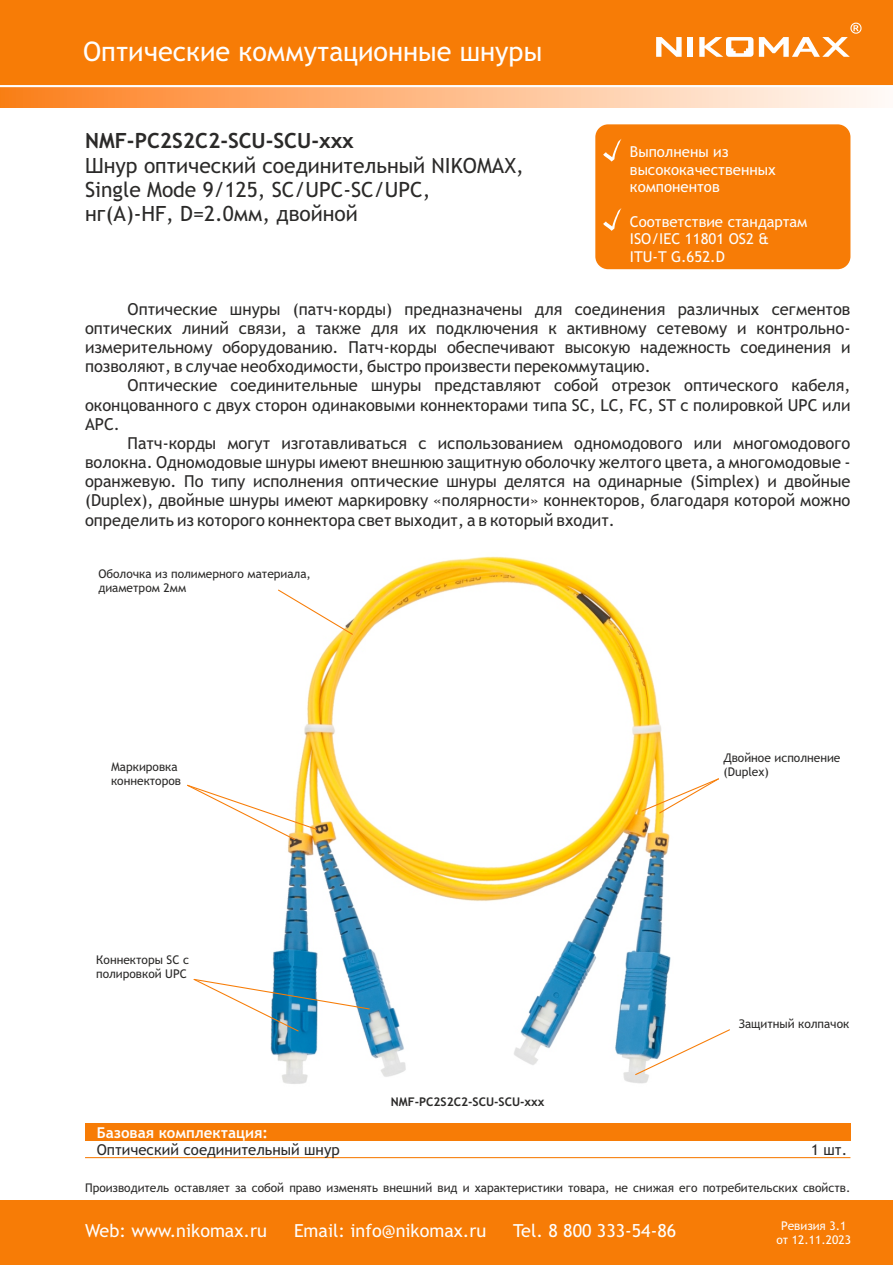
<style>
.page{position:relative;width:893px;height:1265px;background:#fff}
.page>*{position:absolute;margin:0;border:0;box-sizing:border-box;transform-origin:0 0}
.t1{font:27px "Trebuchet MS";color:#fefefe}
.t2{font:21px/24.5px "Trebuchet MS";color:#2b2a29}
.t3{font:700 21px "Trebuchet MS";color:#2b2a29}
.t4{font:18px "Trebuchet MS";color:#fefefe}
.t5{font:16.5px/19.2px "Trebuchet MS";color:#2b2a29;text-align:justify}
.t6{font:15px/17.4px "Trebuchet MS";color:#fefefe}
.t7{font:15px "Trebuchet MS";color:#2b2a29}
.t8{font:700 15px "Trebuchet MS";color:#fefefe}
.t9{font:12px/14px "Trebuchet MS";color:#2b2a29}
.t10{font:700 12px "Trebuchet MS";color:#2b2a29}
.t11{font:12px "Trebuchet MS";color:#fefefe}
</style>
<div class="page">
<img style="left:270px;top:556px;width:401px;height:528px">
<div style="left:0;top:0;width:893px;height:86px;background:#f77c06"></div>
<div style="left:0;top:86px;width:893px;height:21px;background:linear-gradient(to right,#fd7e1c,#fffaf8)"></div>
<hr style="left:0;top:85px;width:893px;height:2px;background:#fefefe">
<div style="left:595px;top:124px;width:255px;height:145px;background:#f77c06;border-radius:13px"></div>
<svg style="left:603px;top:139px;width:19px;height:23px"></svg>
<svg style="left:603px;top:208px;width:19px;height:23px"></svg>
<svg style="left:277px;top:589px;width:77px;height:47px"></svg>
<svg style="left:634px;top:1028px;width:96px;height:48px"></svg>
<div style="left:85px;top:1124px;width:765px;height:17px;background:#f77c06"></div>
<hr style="left:85px;top:1157px;width:765px;height:1px;background:#f77c06">
<svg style="left:193px;top:978px;width:177px;height:54px"></svg>
<svg style="left:640px;top:777px;width:79px;height:37px"></svg>
<svg style="left:187px;top:784px;width:131px;height:57px"></svg>
<div style="left:0;top:1200px;width:893px;height:65px;background:#f77c06"></div>
<svg style="left:699px;top:37px;width:54px;height:20px"></svg>
<svg style="left:656px;top:37px;width:26px;height:20px"></svg>
<div style="left:688px;top:37px;width:5px;height:20px;background:#fefefe"></div>
<svg style="left:759px;top:23px;width:102px;height:34px"></svg>
<h1 class="t1" style="left:83px;top:41px;width:461px">Оптические коммутационные шнуры</h1>
<p class="t3" style="left:85px;top:133px;width:270px">NMF-PC2S2C2-SCU-SCU-xxx</p>
<p class="t2" style="left:85px;top:155px;width:440px">Шнур оптический соединительный NIKOMAX,<br>Single Mode 9/125, SC/UPC-SC/UPC,</p>
<p class="t2" style="left:85px;top:204px;width:274px">нг(А)-HF, D=2.0мм, двойной</p>
<p class="t6" style="left:630px;top:145px;width:147px">Выполнены из высококачественных компонентов</p>
<p class="t6" style="left:630px;top:214px;width:179px">Соответствие стандартам<br>ISO/IEC 11801 OS2 &amp;<br>ITU-T G.652.D</p>
<p class="t5" style="left:85px;top:301px;width:767px;text-indent:43px">Оптические шнуры (патч-корды) предназначены для соединения различных сегментов оптических линий связи, а также для их подключения к активному сетевому и контрольно&shy;измерительному оборудованию. Патч-корды обеспечивают высокую надежность соединения и позволяют, в случае необходимости, быстро произвести перекоммутацию.</p>
<p class="t5" style="left:85px;top:377px;width:767px;text-indent:43px">Оптические соединительные шнуры представляют собой отрезок оптического кабеля, оконцованного с двух сторон одинаковыми коннекторами типа SC, LC, FC, ST с полировкой UPC или АРС.</p>
<p class="t5" style="left:85px;top:435px;width:767px;text-indent:43px">Патч-корды могут изготавливаться с использованием одномодового или многомодового волокна. Одномодовые шнуры имеют внешнюю защитную оболочку желтого цвета, а многомодовые - оранжевую. По типу исполнения оптические шнуры делятся на одинарные (Simplex) и двойные (Duplex), двойные шнуры имеют маркировку «полярности» коннекторов, благодаря которой можно определить из которого коннектора свет выходит, а в который входит.</p>
<p class="t9" style="left:98px;top:568px;width:214px">Оболочка из полимерного материала, диаметром 2мм</p>
<p class="t9" style="left:111px;top:761px;width:72px">Маркировка коннекторов</p>
<p class="t9" style="left:96px;top:954px;width:94px">Коннекторы SC с полировкой UPC</p>
<p class="t10" style="left:391px;top:1097px;width:155px">NMF-PC2S2C2-SCU-SCU-xxx</p>
<p class="t9" style="left:723px;top:752px;width:119px">Двойное исполнение (Duplex)</p>
<p class="t9" style="left:739px;top:1017px;width:112px">Защитный колпачок</p>
<p class="t8" style="left:97px;top:1127px;width:173px">Базовая комплектация:</p>
<p class="t7" style="left:97px;top:1143px;width:245px">Оптический соединительный шнур</p>
<p class="t7" style="left:811px;top:1144px;width:38px">1 шт.</p>
<p class="t9" style="left:85px;top:1181px;width:767px">Производитель оставляет за собой право изменять внешний вид и характеристики товара, не снижая его потребительских свойств.</p>
<p class="t4" style="left:85px;top:1224px;width:183px">Web: www.nikomax.ru</p>
<p class="t4" style="left:294px;top:1224px;width:194px">Email: info@nikomax.ru</p>
<p class="t4" style="left:513px;top:1224px;width:165px">Tel. 8 800 333-54-86</p>
<p class="t11" style="left:781px;top:1221px;width:67px">Ревизия 3.1</p>
<p class="t11" style="left:776px;top:1235px;width:76px">от 12.11.2023</p>
</div>
